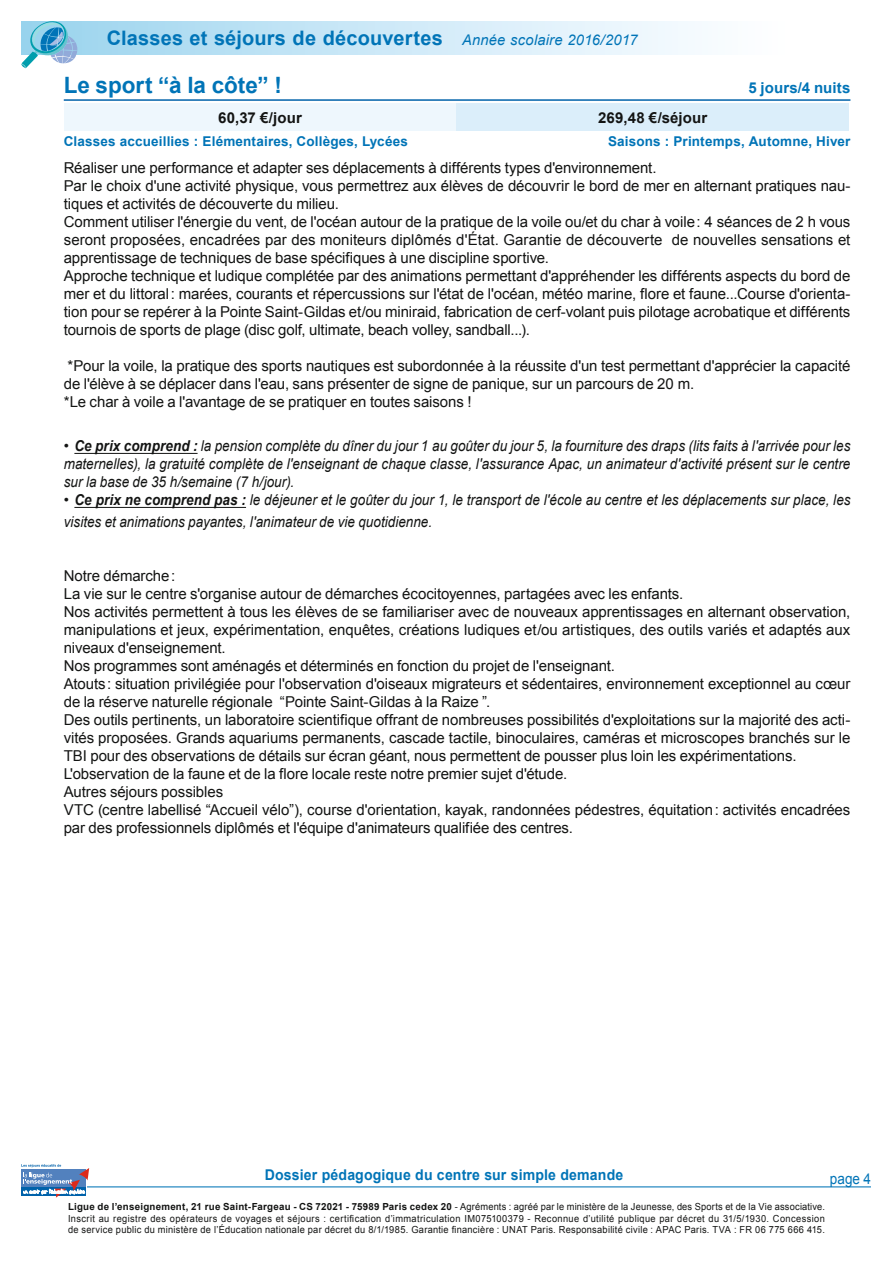
<style>
.page{position:relative;width:893px;height:1263px;background:#fff}
.page>*{position:absolute;margin:0;border:0;box-sizing:border-box;transform-origin:0 0}
.t1{font:700 22.5px "Arial";color:#0074b7}
.t2{font:700 19.95px "Arial";letter-spacing:.01em;color:#0074b7}
.t3{font:15px/18px "Arial";letter-spacing:-.005em;color:#131413}
.t4{font:italic 15px/18px "Arial";color:#131413;text-align:justify}
.t5{font:700 15px "Arial";letter-spacing:.005em;color:#131413}
.t6{font:700 15px "Arial";letter-spacing:.005em;color:#0074b7}
.t7{font:15px "Arial";color:#0074b7;scale:.9 1}
.t8{font:700 14.85px "Arial";letter-spacing:.01em;color:#0074b7;scale:.95 1}
.t9{font:700 13.5px "Arial";letter-spacing:.015em;color:#0074b7}
.t10{font:9.75px/11.7px "Arial";letter-spacing:.03em;color:#131413;text-align:justify;scale:.95 1}
.s1{font-weight:400;font-style:italic;font-size:14.7px}
.s2{font-weight:700}
</style>
<div class="page">
<div style="left:21px;top:21px;width:850px;height:34px;background:linear-gradient(to right,#9dd4ef,#fff)"></div>
<svg style="left:21px;top:21px;width:56px;height:47px"></svg>
<hr style="left:84px;top:1186px;width:787px;height:1px;background:#0074b7">
<svg style="left:21px;top:1164px;width:69px;height:34px"></svg>
<hr style="left:64px;top:99px;width:786px;height:2px;background:#0062aa">
<hr style="left:74px;top:453px;width:124px;height:1px;background:#131413">
<hr style="left:74px;top:507px;width:172px;height:1px;background:#131413">
<div style="left:64px;top:103px;width:392px;height:28px;background:#eef7fd"></div>
<div style="left:456px;top:103px;width:393px;height:28px;background:#dbeefa"></div>
<h2 class="t2" style="left:107px;top:25px;width:532px">Classes et séjours de découvertes <span class="s1">Année scolaire 2016/2017</span></h2>
<h1 class="t1" style="left:64px;top:70px;width:220px">Le sport “à la côte” !</h1>
<p class="t6" style="left:748px;top:78px;width:103px">5 jours/4 nuits</p>
<p class="t5" style="left:218px;top:107px;width:85px">60,37 €/jour</p>
<p class="t5" style="left:598px;top:107px;width:111px">269,48 €/séjour</p>
<p class="t9" style="left:64px;top:132px;width:346px">Classes accueillies : Elémentaires, Collèges, Lycées</p>
<p class="t9" style="left:608px;top:132px;width:244px">Saisons : Printemps, Automne, Hiver</p>
<p class="t3" style="left:64px;top:158px;width:788px">Réaliser une performance et adapter ses déplacements à différents types d'environnement.<br>Par le choix d'une activité physique, vous permettrez aux élèves de découvrir le bord de mer en alternant pratiques nau&shy;tiques et activités de découverte du milieu.<br>Comment utiliser l'énergie du vent, de l'océan autour de la pratique de la voile ou/et du char à voile: 4 séances de 2 h vous seront proposées, encadrées par des moniteurs diplômés d'État. Garantie de découverte de nouvelles sensations et apprentissage de techniques de base spécifiques à une discipline sportive.<br>Approche technique et ludique complétée par des animations permettant d'appréhender les différents aspects du bord de mer et du littoral: marées, courants et répercussions sur l'état de l'océan, météo marine, flore et faune...Course d'orienta&shy;tion pour se repérer à la Pointe Saint-Gildas et/ou miniraid, fabrication de cerf-volant puis pilotage acrobatique et différents tournois de sports de plage (disc golf, ultimate, beach volley, sandball...).</p>
<p class="t3" style="left:64px;top:356px;width:788px">*Pour la voile, la pratique des sports nautiques est subordonnée à la réussite d'un test permettant d'apprécier la capacité de l'élève à se déplacer dans l'eau, sans présenter de signe de panique, sur un parcours de 20 m.<br>*Le char à voile a l'avantage de se pratiquer en toutes saisons !</p>
<p class="t4" style="left:64px;top:437px;width:788px">• <span class="s2">Ce prix comprend :</span> la pension complète du dîner du jour 1 au goûter du jour 5, la fourniture des draps (lits faits à l'arrivée pour les maternelles), la gratuité complète de l'enseignant de chaque classe, l'assurance Apac, un animateur d'activité présent sur le centre sur la base de 35 h/semaine (7 h/jour).</p>
<p class="t4" style="left:64px;top:489px;width:788px;line-height:21.6px">• <span class="s2">Ce prix ne comprend pas :</span> le déjeuner et le goûter du jour 1, le transport de l'école au centre et les déplacements sur place, les visites et animations payantes, l'animateur de vie quotidienne.</p>
<p class="t3" style="left:64px;top:567px;width:788px">Notre démarche:<br>La vie sur le centre s'organise autour de démarches écocitoyennes, partagées avec les enfants.<br>Nos activités permettent à tous les élèves de se familiariser avec de nouveaux apprentissages en alternant observation, manipulations et jeux, expérimentation, enquêtes, créations ludiques et/ou artistiques, des outils variés et adaptés aux niveaux d'enseignement.<br>Nos programmes sont aménagés et déterminés en fonction du projet de l'enseignant.<br>Atouts: situation privilégiée pour l'observation d'oiseaux migrateurs et sédentaires, environnement exceptionnel au cœur de la réserve naturelle régionale “Pointe Saint-Gildas à la Raize ”.<br>Des outils pertinents, un laboratoire scientifique offrant de nombreuses possibilités d'exploitations sur la majorité des acti&shy;vités proposées. Grands aquariums permanents, cascade tactile, binoculaires, caméras et microscopes branchés sur le TBI pour des observations de détails sur écran géant, nous permettent de pousser plus loin les expérimentations.<br>L'observation de la faune et de la flore locale reste notre premier sujet d'étude.<br>Autres séjours possibles<br>VTC (centre labellisé “Accueil vélo”), course d'orientation, kayak, randonnées pédestres, équitation: activités encadrées par des professionnels diplômés et l'équipe d'animateurs qualifiée des centres.</p>
<p class="t8" style="left:265px;top:1165px;width:379px">Dossier pédagogique du centre sur simple demande</p>
<p class="t7" style="left:830px;top:1169px;width:47px">page 4</p>
<p class="t10" style="left:68px;top:1201px;width:798px"><span class="s2">Ligue de l’enseignement, 21 rue Saint-Fargeau - CS 72021 - 75989 Paris cedex 20</span> - Agréments : agréé par le ministère de la Jeunesse, des Sports et de la Vie associative.<br>Inscrit au registre des opérateurs de voyages et séjours : certification d’immatriculation IM075100379 - Reconnue d’utilité publique par décret du 31/5/1930. Concession de service public du ministère de l’Éducation nationale par décret du 8/1/1985. Garantie financière : UNAT Paris. Responsabilité civile : APAC Paris. TVA : FR 06 775 666 415.</p>
</div>
